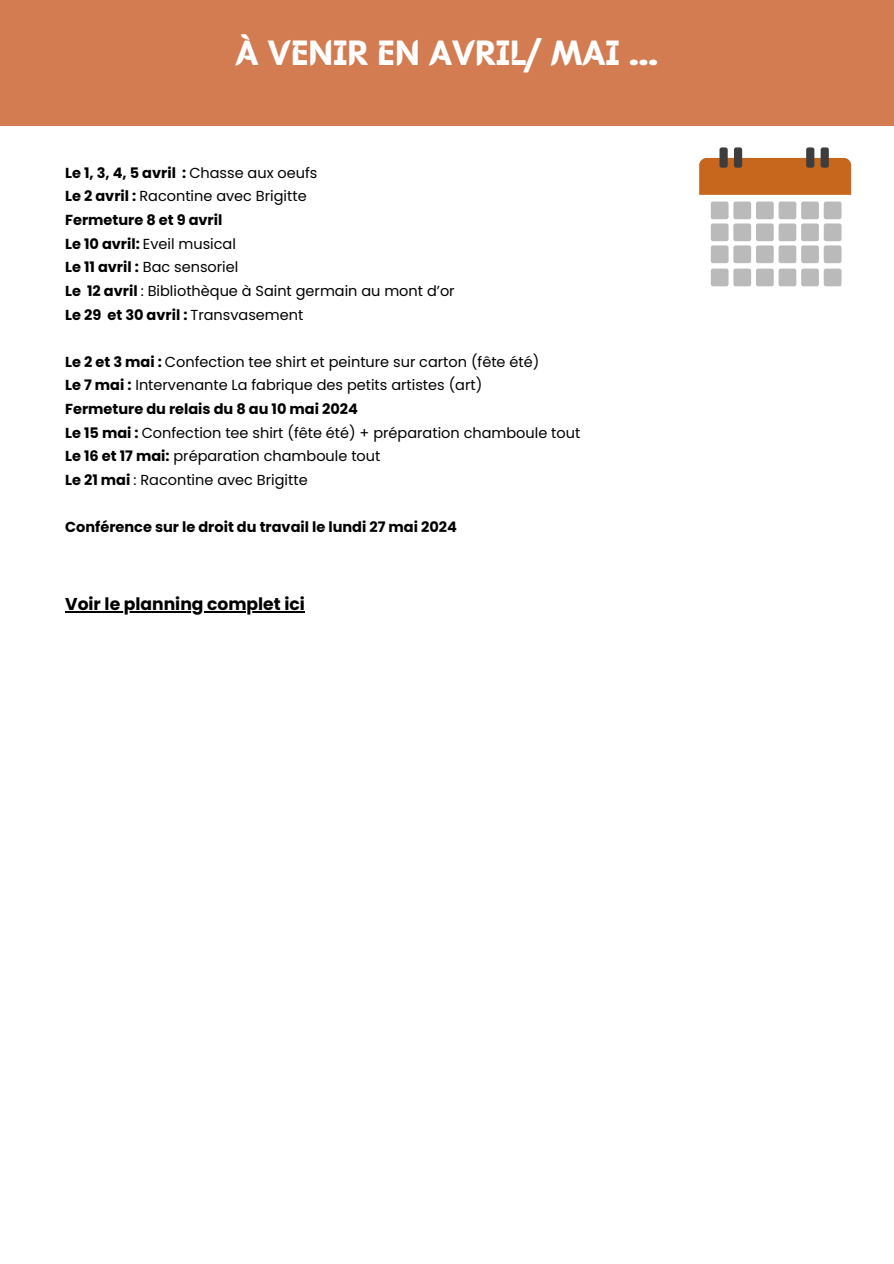
<style>
.page{position:relative;width:894px;height:1264px;background:#fff}
.page>*{position:absolute;margin:0;border:0;box-sizing:border-box;transform-origin:0 0}
.t1{font:700 36px "Batangas";color:#fff}
.t2{font:700 17.1px "Poppins";color:#000}
.t3{font:14.55px "Poppins";color:#000}
.t4{font:700 14.55px "Poppins";color:#000}
.s1{font-weight:400}
.s2{font-weight:700}
</style>
<div class="page">
<div style="left:0;top:0;width:893px;height:125px;background:#d37b51"></div>
<div style="left:699px;top:158px;width:151px;height:37px;background:#c7661d"></div>
<div style="left:719px;top:147px;width:8px;height:21px;background:#3d3d3d;border-radius:2px"></div>
<div style="left:733px;top:147px;width:9px;height:21px;background:#3d3d3d;border-radius:2px"></div>
<div style="left:806px;top:147px;width:8px;height:21px;background:#3d3d3d;border-radius:2px"></div>
<div style="left:820px;top:147px;width:8px;height:21px;background:#3d3d3d;border-radius:2px"></div>
<div style="left:710px;top:201px;width:18px;height:18px;background:#bababa;border-radius:2px"></div>
<div style="left:733px;top:201px;width:18px;height:18px;background:#bababa;border-radius:2px"></div>
<div style="left:755px;top:201px;width:18px;height:18px;background:#bababa;border-radius:2px"></div>
<div style="left:778px;top:201px;width:18px;height:18px;background:#bababa;border-radius:2px"></div>
<div style="left:801px;top:201px;width:17px;height:18px;background:#bababa;border-radius:2px"></div>
<div style="left:823px;top:201px;width:18px;height:18px;background:#bababa;border-radius:2px"></div>
<div style="left:710px;top:223px;width:18px;height:18px;background:#bababa;border-radius:2px"></div>
<div style="left:733px;top:223px;width:18px;height:18px;background:#bababa;border-radius:2px"></div>
<div style="left:755px;top:223px;width:18px;height:18px;background:#bababa;border-radius:2px"></div>
<div style="left:778px;top:223px;width:18px;height:18px;background:#bababa;border-radius:2px"></div>
<div style="left:801px;top:223px;width:17px;height:18px;background:#bababa;border-radius:2px"></div>
<div style="left:823px;top:223px;width:18px;height:18px;background:#bababa;border-radius:2px"></div>
<div style="left:710px;top:245px;width:18px;height:18px;background:#bababa;border-radius:2px"></div>
<div style="left:733px;top:245px;width:18px;height:18px;background:#bababa;border-radius:2px"></div>
<div style="left:755px;top:245px;width:18px;height:18px;background:#bababa;border-radius:2px"></div>
<div style="left:778px;top:245px;width:18px;height:18px;background:#bababa;border-radius:2px"></div>
<div style="left:801px;top:245px;width:17px;height:18px;background:#bababa;border-radius:2px"></div>
<div style="left:823px;top:245px;width:18px;height:18px;background:#bababa;border-radius:2px"></div>
<div style="left:710px;top:268px;width:18px;height:18px;background:#bababa;border-radius:2px"></div>
<div style="left:733px;top:268px;width:18px;height:18px;background:#bababa;border-radius:2px"></div>
<div style="left:755px;top:268px;width:18px;height:18px;background:#bababa;border-radius:2px"></div>
<div style="left:778px;top:268px;width:18px;height:18px;background:#bababa;border-radius:2px"></div>
<div style="left:801px;top:268px;width:17px;height:18px;background:#bababa;border-radius:2px"></div>
<div style="left:823px;top:268px;width:18px;height:18px;background:#bababa;border-radius:2px"></div>
<hr style="left:65px;top:611px;width:240px;height:1px;background:#000">
<h1 class="t1" style="left:235px;top:32px;width:423px">À VENIR EN AVRIL/ MAI ...</h1>
<p class="t4" style="left:65px;top:162px;width:254px">Le 1, 3, 4, 5 avril : <span class="s1">Chasse aux oeufs</span></p>
<p class="t3" style="left:65px;top:186px;width:243px"><span class="s2">Le 2 avril :</span> Racontine avec Brigitte</p>
<p class="t4" style="left:65px;top:210px;width:159px">Fermeture 8 et 9 avril</p>
<p class="t3" style="left:65px;top:233px;width:172px"><span class="s2">Le 10 avril:</span> Eveil musical</p>
<p class="t3" style="left:65px;top:257px;width:175px"><span class="s2">Le 11 avril :</span> Bac sensoriel</p>
<p class="t3" style="left:65px;top:280px;width:391px"><span class="s2">Le 12 avril</span> : Bibliothèque à Saint germain au mont d’or</p>
<p class="t4" style="left:65px;top:304px;width:240px">Le 29 et 30 avril : <span class="s1">Transvasement</span></p>
<p class="t3" style="left:65px;top:351px;width:475px"><span class="s2">Le 2 et 3 mai :</span> Confection tee shirt et peinture sur carton (fête été)</p>
<p class="t3" style="left:65px;top:375px;width:418px"><span class="s2">Le 7 mai :</span> Intervenante La fabrique des petits artistes (art)</p>
<p class="t4" style="left:65px;top:399px;width:294px">Fermeture du relais du 8 au 10 mai 2024</p>
<p class="t3" style="left:65px;top:422px;width:516px"><span class="s2">Le 15 mai :</span> Confection tee shirt (fête été) + préparation chamboule tout</p>
<p class="t3" style="left:65px;top:446px;width:317px"><span class="s2">Le 16 et 17 mai:</span> préparation chamboule tout</p>
<p class="t3" style="left:65px;top:469px;width:244px"><span class="s2">Le 21 mai</span> : Racontine avec Brigitte</p>
<h3 class="t4" style="left:65px;top:517px;width:393px">Conférence sur le droit du travail le lundi 27 mai 2024</h3>
<h2 class="t2" style="left:65px;top:592px;width:241px">Voir le planning complet ici</h2>
</div>
